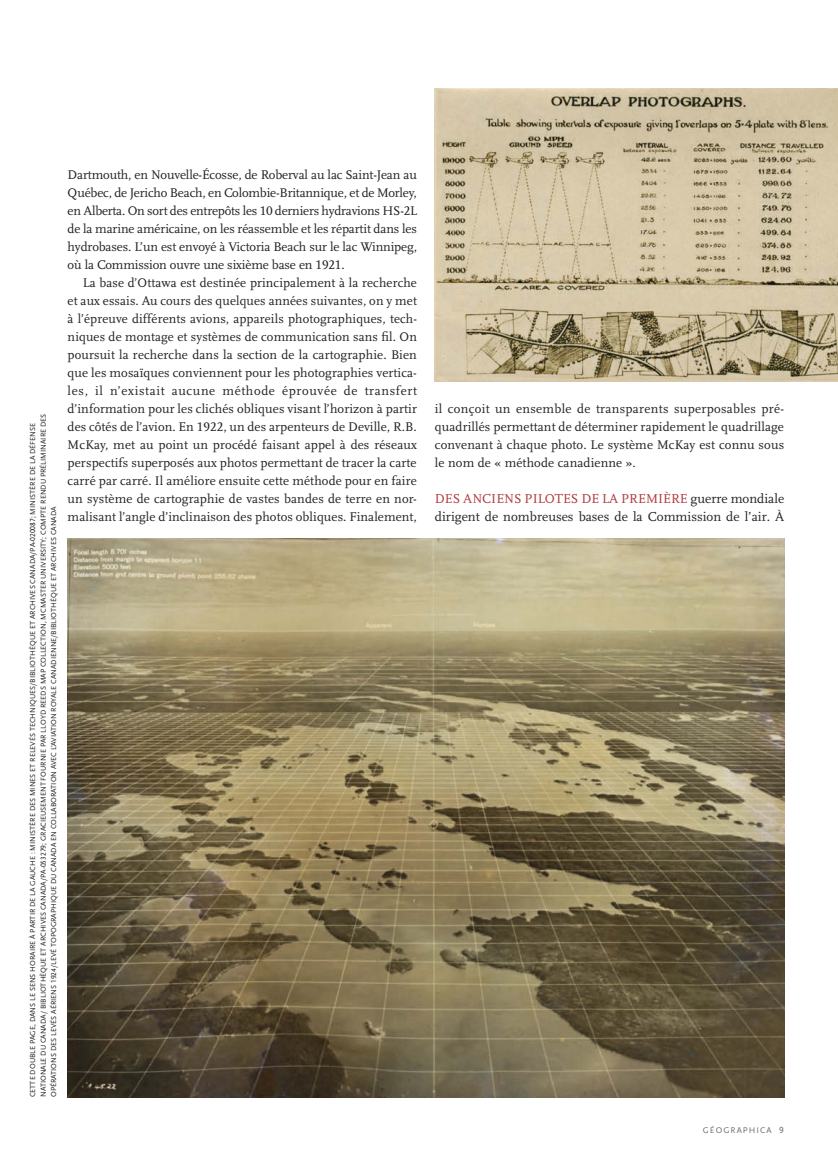
<style>
.page{position:relative;width:838px;height:1175px;background:#fff}
.page>*{position:absolute;margin:0;border:0;box-sizing:border-box;transform-origin:0 0}
.t1{font:13.5px/18px "Scala LF";color:#231f20}
.t2{font:13.2px/18px "Scala LF";letter-spacing:.01em;color:#231f20;text-align:justify}
.t3{font:13.2px "Scala LF";letter-spacing:-.01em;color:#231f20}
.t4{font:13.2px "Scala LF";letter-spacing:-.015em;color:#231f20}
.t5{font:13.2px "Scala LF";letter-spacing:.05em;color:#231f20}
.t6{font:8.7px "Scala Sans LF";letter-spacing:.125em;color:#6d6e71}
.t7{font:7.5px/10.5px "Scala Sans LF";color:#231f20}
.s1{color:#b03a40}
.s2{font-size:9.3px}
</style>
<div class="page">
<img style="left:68px;top:539px;width:715px;height:558px">
<img style="left:434px;top:89px;width:403px;height:292px">
<p class="t7" style="left:28px;top:1097px;width:685px;rotate:-90deg">CETTE DOUBLE PAGE, DANS LE SENS HORAIRE À PARTIR DE LA GAUCHE : MINISTÈRE DES MINES ET RELEVÉS TECHNIQUES/BIBLIOTHÈQUE ET ARCHIVES CANADA/PA-020087; MINISTÈRE DE LA DÉFENSE<br>NATIONALE DU CANADA/ BIBLIOTHÈQUE ET ARCHIVES CANADA/PA-053279; GRACIEUSEMENT FOURNIE PAR LLOYD REEDS MAP COLLECTION, MCMASTER UNIVERSITY; COMPTE RENDU PRÉLIMINAIRE DES<br>OPÉRATIONS DES LEVÉS AÉRIENS 1924/LEVÉ TOPOGRAPHIQUE DU CANADA EN COLLABORATION AVEC L’AVIATION ROYALE CANADIENNE/BIBLIOTHÈQUE ET ARCHIVES CANADA</p>
<p class="t3" style="left:68px;top:167px;width:350px">Dartmouth, en Nouvelle-Écosse, de Roberval au lac Saint-Jean au</p>
<p class="t4" style="left:68px;top:185px;width:350px">Québec, de Jericho Beach, en Colombie-Britannique, et de Morley,</p>
<p class="t4" style="left:68px;top:203px;width:351px">en Alberta. On sort des entrepôts les 10 derniers hydravions HS-2L</p>
<p class="t3" style="left:68px;top:221px;width:350px">de la marine américaine, on les réassemble et les répartit dans les</p>
<p class="t3" style="left:68px;top:239px;width:350px">hydrobases. L’un est envoyé à Victoria Beach sur le lac Winnipeg,</p>
<p class="t3" style="left:68px;top:257px;width:278px">où la Commission ouvre une sixième base en 1921.</p>
<p class="t2" style="left:83px;top:274px;width:335px">La base d’Ottawa est destinée principalement à la recherche</p>
<p class="t2" style="left:68px;top:292px;width:350px">et aux essais. Au cours des quelques années suivantes, on y met</p>
<p class="t2" style="left:68px;top:310px;width:350px">à l’épreuve différents avions, appareils photographiques, tech-</p>
<p class="t2" style="left:68px;top:328px;width:350px">niques de montage et systèmes de communication sans fil. On</p>
<p class="t2" style="left:68px;top:346px;width:350px">poursuit la recherche dans la section de la cartographie. Bien</p>
<p class="t2" style="left:68px;top:364px;width:350px">que les mosaïques conviennent pour les photographies vertica-</p>
<p class="t5" style="left:68px;top:383px;width:351px">les, il n’existait aucune méthode éprouvée de transfert</p>
<p class="t2" style="left:68px;top:400px;width:350px">d’information pour les clichés obliques visant l’horizon à partir</p>
<p class="t2" style="left:68px;top:418px;width:350px">des côtés de l’avion. En 1922, un des arpenteurs de Deville, R.B.</p>
<p class="t2" style="left:68px;top:436px;width:350px">McKay, met au point un procédé faisant appel à des réseaux</p>
<p class="t2" style="left:68px;top:454px;width:350px">perspectifs superposés aux photos permettant de tracer la carte</p>
<p class="t2" style="left:68px;top:472px;width:350px">carré par carré. Il améliore ensuite cette méthode pour en faire</p>
<p class="t2" style="left:68px;top:490px;width:350px">un système de cartographie de vastes bandes de terre en nor-</p>
<p class="t2" style="left:68px;top:508px;width:350px">malisant l’angle d’inclinaison des photos obliques. Finalement,</p>
<p class="t2" style="left:435px;top:400px;width:350px">il conçoit un ensemble de transparents superposables pré&shy;quadrillés permettant de déterminer rapidement le quadrillage convenant à chaque photo. Le système McKay est connu sous le nom de « méthode canadienne ».</p>
<p class="t1" style="left:435px;top:490px;width:351px"><span class="s1">DES ANCIENS PILOTES DE LA PREMIÈRE</span> guerre mondiale dirigent de nombreuses bases de la Commission de l’air. À</p>
<p class="t6" style="left:702px;top:1125px;width:83px">GÉOGRAPHICA <span class="s2">9</span></p>
</div>
